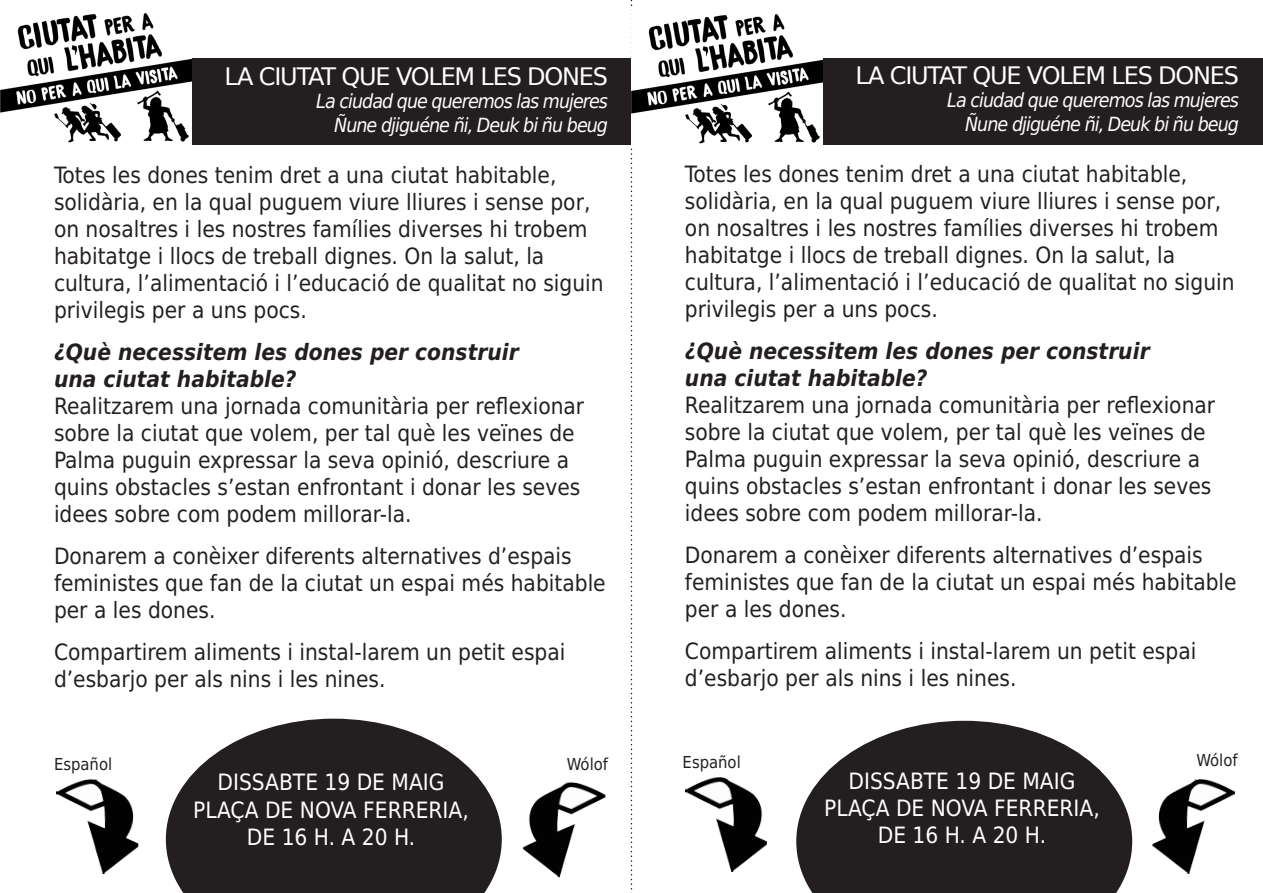
<style>
.page{position:relative;width:1263px;height:893px;background:#fff}
.page>*{position:absolute;margin:0;border:0;box-sizing:border-box;transform-origin:0 0}
.t1{font:24px "DejaVu Sans";letter-spacing:-.05em;color:#fff}
.t2{font:22.5px/27px "DejaVu Sans Condensed";color:#231f20}
.t3{font:italic 700 22.5px/27px "DejaVu Sans Condensed";color:#231f20}
.t4{font:22.5px "DejaVu Sans Condensed";color:#fff}
.t5{font:italic 19.5px "DejaVu Sans Condensed";letter-spacing:-.05em;color:#fff}
.t6{font:16.5px "DejaVu Sans Condensed";color:#231f20}
</style>
<div class="page">
<svg style="left:796px;top:721px;width:336px;height:172px;fill:#231f20"></svg>
<svg style="left:166px;top:719px;width:336px;height:174px;fill:#231f20"></svg>
<svg style="left:631px;top:0;width:1px;height:893px"></svg>
<div style="left:191px;top:58px;width:1072px;height:87px;background:#231f20"></div>
<img style="left:1px;top:13px;width:190px;height:130px">
<img style="left:632px;top:14px;width:190px;height:131px">
<img style="left:56px;top:779px;width:83px;height:95px">
<img style="left:522px;top:782px;width:84px;height:96px">
<img style="left:685px;top:777px;width:82px;height:95px">
<img style="left:1152px;top:779px;width:83px;height:95px">
<p class="t1" style="left:224px;top:57px;width:385px">LA CIUTAT QUE VOLEM LES DONES</p>
<p class="t5" style="left:316px;top:88px;width:293px">La ciudad que queremos las mujeres</p>
<p class="t5" style="left:334px;top:111px;width:275px">Ñune djiguéne ñi, Deuk bi ñu beug</p>
<p class="t2" style="left:54px;top:161px;width:551px">Totes les dones tenim dret a una ciutat habitable, solidària, en la qual puguem viure lliures i sense por, on nosaltres i les nostres famílies diverses hi trobem habitatge i llocs de treball dignes. On la salut, la cultura, l’alimentació i l’educació de qualitat no siguin privilegis per a uns pocs.</p>
<p class="t3" style="left:54px;top:338px;width:466px">¿Què necessitem les dones per construir una ciutat habitable?</p>
<p class="t2" style="left:54px;top:392px;width:532px">Realitzarem una jornada comunitària per reflexionar sobre la ciutat que volem, per tal què les veïnes de Palma puguin expressar la seva opinió, descriure a quins obstacles s’estan enfrontant i donar les seves idees sobre com podem millorar-la.</p>
<p class="t2" style="left:54px;top:542px;width:553px">Donarem a conèixer diferents alternatives d’espais feministes que fan de la ciutat un espai més habitable per a les dones.</p>
<p class="t2" style="left:54px;top:638px;width:513px">Compartirem aliments i instal-larem un petit espai d’esbarjo per als nins i les nines.</p>
<p class="t1" style="left:855px;top:56px;width:385px">LA CIUTAT QUE VOLEM LES DONES</p>
<p class="t5" style="left:947px;top:86px;width:293px">La ciudad que queremos las mujeres</p>
<p class="t5" style="left:965px;top:110px;width:275px">Ñune djiguéne ñi, Deuk bi ñu beug</p>
<p class="t2" style="left:685px;top:160px;width:551px">Totes les dones tenim dret a una ciutat habitable, solidària, en la qual puguem viure lliures i sense por, on nosaltres i les nostres famílies diverses hi trobem habitatge i llocs de treball dignes. On la salut, la cultura, l’alimentació i l’educació de qualitat no siguin privilegis per a uns pocs.</p>
<p class="t3" style="left:685px;top:337px;width:466px">¿Què necessitem les dones per construir una ciutat habitable?</p>
<p class="t2" style="left:685px;top:391px;width:532px">Realitzarem una jornada comunitària per reflexionar sobre la ciutat que volem, per tal què les veïnes de Palma puguin expressar la seva opinió, descriure a quins obstacles s’estan enfrontant i donar les seves idees sobre com podem millorar-la.</p>
<p class="t2" style="left:685px;top:541px;width:553px">Donarem a conèixer diferents alternatives d’espais feministes que fan de la ciutat un espai més habitable per a les dones.</p>
<p class="t2" style="left:685px;top:637px;width:513px">Compartirem aliments i instal-larem un petit espai d’esbarjo per als nins i les nines.</p>
<p class="t6" style="left:54px;top:750px;width:60px">Español</p>
<p class="t6" style="left:567px;top:750px;width:43px">Wólof</p>
<p class="t6" style="left:683px;top:748px;width:60px">Español</p>
<p class="t6" style="left:1196px;top:747px;width:43px">Wólof</p>
<p class="t4" style="left:848px;top:763px;width:228px">DISSABTE 19 DE MAIG</p>
<p class="t4" style="left:824px;top:790px;width:277px">PLAÇA DE NOVA FERRERIA,</p>
<p class="t4" style="left:878px;top:817px;width:170px">DE 16 H. A 20 H.</p>
<p class="t4" style="left:218px;top:764px;width:228px">DISSABTE 19 DE MAIG</p>
<p class="t4" style="left:193px;top:791px;width:277px">PLAÇA DE NOVA FERRERIA,</p>
<p class="t4" style="left:247px;top:818px;width:170px">DE 16 H. A 20 H.</p>
</div>
